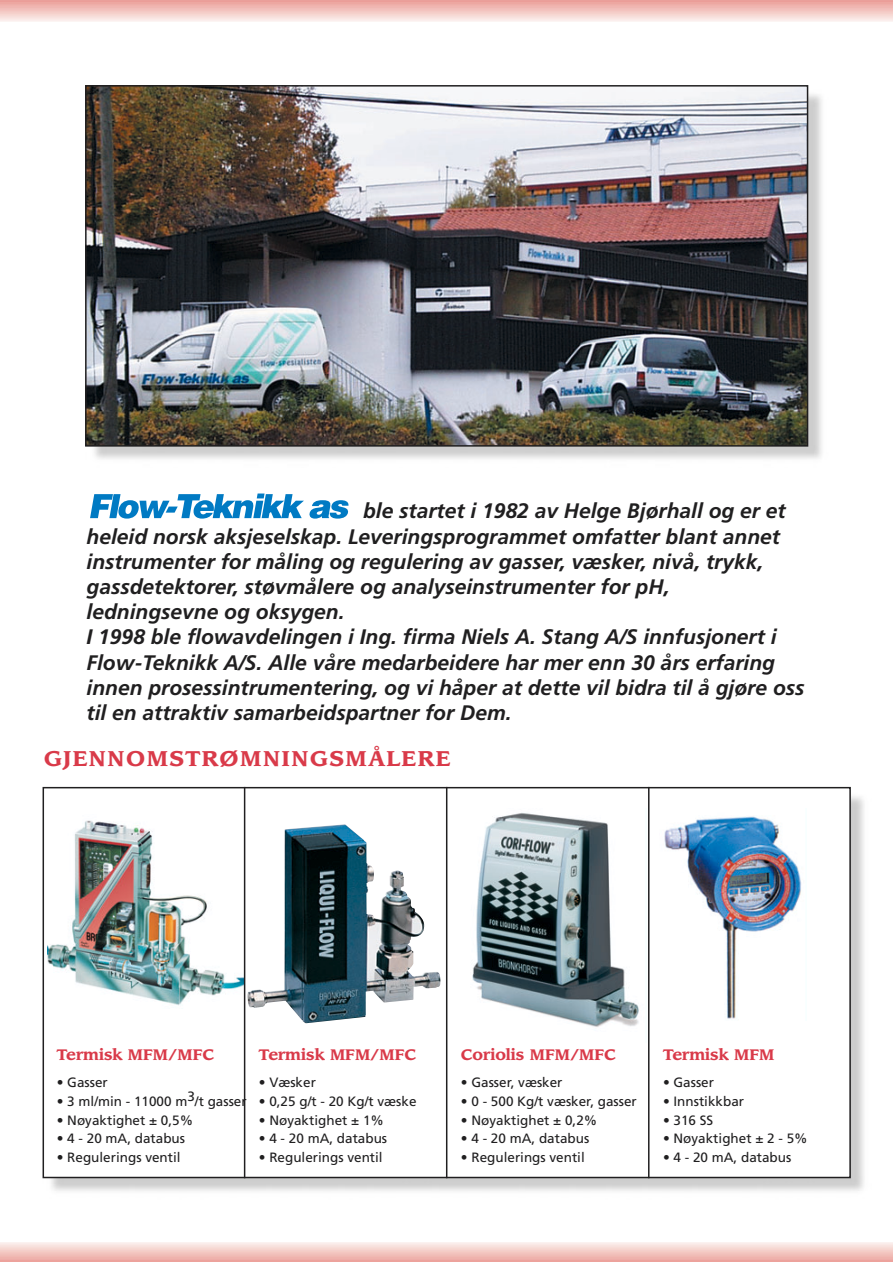
<style>
.page{position:relative;width:893px;height:1262px;background:#fff}
.page>*{position:absolute;margin:0;border:0;box-sizing:border-box;transform-origin:0 0}
.t1{font:italic 700 21px/25.2px "Frutiger";color:#201f20}
.t2{font:700 21px "Leawood";letter-spacing:.07em;color:#d93a49}
.t3{font:700 15px "Leawood";color:#d93a49}
.t4{font:13.5px "Frutiger";color:#201f20}
</style>
<div class="page">
<img style="left:43px;top:787px;width:821px;height:404px">
<div style="left:43px;top:787px;width:807px;height:390px;background:#fff"></div>
<div style="left:43px;top:787px;width:807px;height:391px;border:2px solid #201f20"></div>
<img style="left:47px;top:808px;width:197px;height:208px">
<img style="left:472px;top:812px;width:167px;height:215px">
<img style="left:247px;top:824px;width:193px;height:199px">
<svg style="left:90px;top:493px;width:259px;height:25px"></svg>
<hr style="left:244px;top:787px;width:1px;height:391px;background:#201f20">
<hr style="left:446px;top:787px;width:1px;height:391px;background:#201f20">
<hr style="left:648px;top:787px;width:1px;height:391px;background:#201f20">
<img style="left:85px;top:85px;width:737px;height:374px">
<img style="left:88px;top:88px;width:717px;height:355px">
<div style="left:85px;top:85px;width:723px;height:361px;border:2px solid #201f20"></div>
<img style="left:664px;top:816px;width:138px;height:203px">
<hr style="left:0;top:21px;width:892px;height:1px;background:#fef1f0">
<hr style="left:0;top:20px;width:892px;height:1px;background:#fbebe9">
<hr style="left:0;top:19px;width:892px;height:1px;background:#fbe5e2">
<hr style="left:0;top:18px;width:892px;height:1px;background:#f8dedb">
<hr style="left:0;top:17px;width:892px;height:1px;background:#f9dad6">
<hr style="left:0;top:16px;width:892px;height:1px;background:#f6d4ce">
<hr style="left:0;top:15px;width:892px;height:1px;background:#f6cec8">
<hr style="left:0;top:14px;width:892px;height:1px;background:#f5c8c2">
<hr style="left:0;top:13px;width:892px;height:1px;background:#f4c4bd">
<hr style="left:0;top:12px;width:892px;height:1px;background:#f4beb7">
<hr style="left:0;top:11px;width:892px;height:1px;background:#f3b9b1">
<hr style="left:0;top:10px;width:892px;height:1px;background:#f0b4ad">
<hr style="left:0;top:9px;width:892px;height:1px;background:#efada7">
<hr style="left:0;top:8px;width:892px;height:1px;background:#efa9a2">
<hr style="left:0;top:7px;width:892px;height:1px;background:#eda39c">
<hr style="left:0;top:6px;width:892px;height:1px;background:#ec9e96">
<hr style="left:0;top:5px;width:892px;height:1px;background:#ec9993">
<hr style="left:0;top:4px;width:892px;height:1px;background:#ea958e">
<hr style="left:0;top:3px;width:892px;height:1px;background:#ea9089">
<hr style="left:0;top:2px;width:892px;height:1px;background:#e88c84">
<hr style="left:0;top:1px;width:892px;height:1px;background:#e88780">
<hr style="left:0;top:0;width:892px;height:1px;background:#e7817a">
<hr style="left:0;top:1242px;width:892px;height:1px;background:#fcecea">
<hr style="left:0;top:1243px;width:892px;height:1px;background:#fbe5e2">
<hr style="left:0;top:1244px;width:892px;height:1px;background:#f8dedb">
<hr style="left:0;top:1245px;width:892px;height:1px;background:#f7dbd6">
<hr style="left:0;top:1246px;width:892px;height:1px;background:#f6d4ce">
<hr style="left:0;top:1247px;width:892px;height:1px;background:#f7cfc9">
<hr style="left:0;top:1248px;width:892px;height:1px;background:#f5cac3">
<hr style="left:0;top:1249px;width:892px;height:1px;background:#f4c4bd">
<hr style="left:0;top:1250px;width:892px;height:1px;background:#f4beb7">
<hr style="left:0;top:1251px;width:892px;height:1px;background:#f1b9b1">
<hr style="left:0;top:1252px;width:892px;height:1px;background:#f0b4ad">
<hr style="left:0;top:1253px;width:892px;height:1px;background:#f0afa7">
<hr style="left:0;top:1254px;width:892px;height:1px;background:#eeaaa2">
<hr style="left:0;top:1255px;width:892px;height:1px;background:#eda39c">
<hr style="left:0;top:1256px;width:892px;height:1px;background:#ed9f99">
<hr style="left:0;top:1257px;width:892px;height:1px;background:#ed9b92">
<hr style="left:0;top:1258px;width:892px;height:1px;background:#eb968f">
<hr style="left:0;top:1259px;width:892px;height:1px;background:#ea9089">
<hr style="left:0;top:1260px;width:892px;height:1px;background:#e88c84">
<hr style="left:0;top:1261px;width:892px;height:1px;background:#e98a83">
<p class="t1" style="left:87px;top:500px;width:719px;text-indent:276px">ble startet i 1982 av Helge Bjørhall og er et heleid norsk aksjeselskap. Leveringsprogrammet omfatter blant annet instrumenter for måling og regulering av gasser, væsker, nivå, trykk, gassdetektorer, støvmålere og analyseinstrumenter for pH, ledningsevne og oksygen.<br>I 1998 ble flowavdelingen i Ing. firma Niels A. Stang A/S innfusjonert i Flow-Teknikk A/S. Alle våre medarbeidere har mer enn 30 års erfaring innen prosessintrumentering, og vi håper at dette vil bidra til å gjøre oss til en attraktiv samarbeidspartner for Dem.</p>
<p class="t2" style="left:44px;top:749px;width:408px">GJENNOMSTRØMNINGSMÅLERE</p>
<p class="t3" style="left:57px;top:1047px;width:159px">Termisk MFM/MFC</p>
<p class="t4" style="left:57px;top:1076px;width:53px">• Gasser</p>
<p class="t4" style="left:57px;top:1095px;width:191px">• 3 ml/min - 11000 m3/t gasser</p>
<p class="t4" style="left:57px;top:1114px;width:138px">• Nøyaktighet ± 0,5%</p>
<p class="t4" style="left:57px;top:1133px;width:130px">• 4 - 20 mA, databus</p>
<p class="t4" style="left:57px;top:1151px;width:125px">• Regulerings ventil</p>
<p class="t3" style="left:259px;top:1047px;width:159px">Termisk MFM/MFC</p>
<p class="t4" style="left:259px;top:1076px;width:59px">• Væsker</p>
<p class="t4" style="left:259px;top:1095px;width:159px">• 0,25 g/t - 20 Kg/t væske</p>
<p class="t4" style="left:259px;top:1114px;width:127px">• Nøyaktighet ± 1%</p>
<p class="t4" style="left:259px;top:1133px;width:130px">• 4 - 20 mA, databus</p>
<p class="t4" style="left:259px;top:1151px;width:125px">• Regulerings ventil</p>
<p class="t3" style="left:461px;top:1047px;width:156px">Coriolis MFM/MFC</p>
<p class="t4" style="left:461px;top:1076px;width:103px">• Gasser, væsker</p>
<p class="t4" style="left:461px;top:1095px;width:177px">• 0 - 500 Kg/t væsker, gasser</p>
<p class="t4" style="left:461px;top:1114px;width:138px">• Nøyaktighet ± 0,2%</p>
<p class="t4" style="left:461px;top:1133px;width:130px">• 4 - 20 mA, databus</p>
<p class="t4" style="left:461px;top:1151px;width:125px">• Regulerings ventil</p>
<p class="t3" style="left:663px;top:1047px;width:113px">Termisk MFM</p>
<p class="t4" style="left:663px;top:1076px;width:53px">• Gasser</p>
<p class="t4" style="left:663px;top:1095px;width:83px">• Innstikkbar</p>
<p class="t4" style="left:663px;top:1114px;width:52px">• 316 SS</p>
<p class="t4" style="left:663px;top:1133px;width:146px">• Nøyaktighet ± 2 - 5%</p>
<p class="t4" style="left:663px;top:1151px;width:130px">• 4 - 20 mA, databus</p>
</div>
